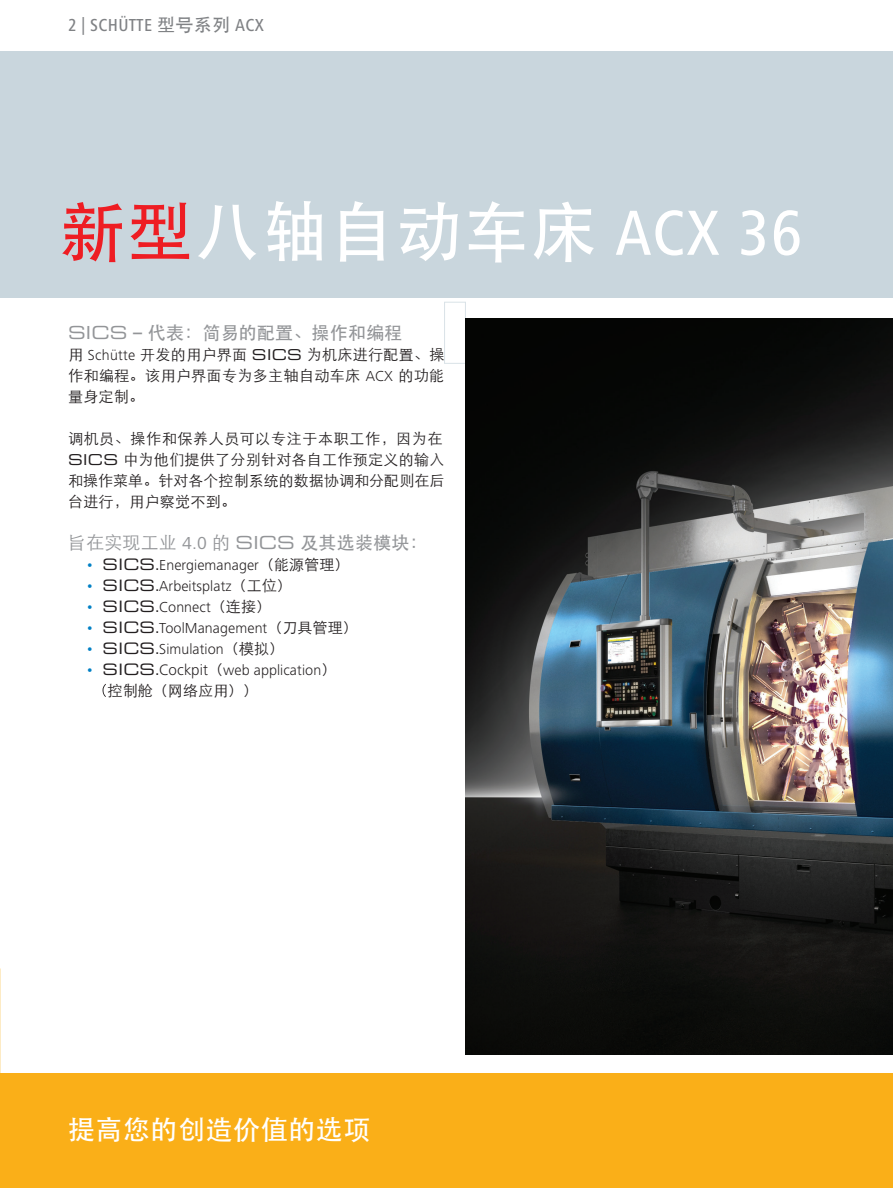
<style>
.page{position:relative;width:893px;height:1188px;background:#fff}
.page>*{position:absolute;margin:0;border:0;box-sizing:border-box;transform-origin:0 0}
.SC_head_44pt{font:500 66px "ST Heiti SC";letter-spacing:.02em;color:#fff}
.t1{font:500 27px "ST Heiti SC";letter-spacing:.02em;color:#fff}
.SC_anleser_12pt_bloc{font:300 18px "ST Heiti SC";letter-spacing:.01em;color:#939598}
.SC_anleser_12pt_bloc-2{font:500 18px "ST Heiti SC";letter-spacing:.01em;color:#939598}
.SC_Kopf_Pagina_li{font:500 condensed 18px "Frutiger Next LT";letter-spacing:.02em;color:#808285}
.t2{font:300 15px/21px "Frutiger Next LT";letter-spacing:.005em;color:#231f20}
.SC_fließtext_10pt_bl{font:300 15px/21px "ST Heiti SC";letter-spacing:.02em;color:#231f20;text-align:justify}
.s1{font-family:"ST Heiti SC";font-stretch:normal}
.s2{color:#ee1d23}
.s3{font-family:"Frutiger Next LT";font-stretch:condensed}
.s4{font-family:"Eurostile Extended Two";font-weight:400}
.s5{font-family:"Frutiger Next LT";font-weight:700}
.s6{font-family:"Frutiger Next LT"}
.s7{font-family:"Frutiger Next LT";font-weight:400}
.s8{font-weight:500}
.s9{font-weight:500;font-stretch:condensed;font-size:15.75px;color:#0080c5}
.s10{font-family:"Eurostile Extended Two";font-weight:400;font-size:15.75px}
.s11{font-weight:500;font-stretch:condensed;font-size:15.75px}
.s12{font-family:"ST Heiti SC"}
.s13{font-size:15.75px}
</style>
<div class="page">
<div style="left:0;top:1074px;width:893px;height:114px;background:#faaf18"></div>
<div style="left:0;top:51px;width:893px;height:247px;background:#c9d6dd"></div>
<div style="left:444px;top:302px;width:22px;height:62px;border:1px solid #c9d6dd"></div>
<img style="left:466px;top:319px;width:427px;height:735px">
<svg style="left:103px;top:684px;width:3px;height:13px"></svg>
<p class="SC_Kopf_Pagina_li" style="left:68px;top:15px;width:197px">2 | SCHÜTTE <span class="s1">型号系列</span> ACX</p>
<p class="SC_head_44pt" style="left:60px;top:195px;width:744px"><span class="s2">新型</span>八轴自动车床 <span class="s3">ACX 36</span></p>
<p class="SC_anleser_12pt_bloc-2" style="left:68px;top:322px;width:336px"><span class="s4">SICS</span> <span class="s5">–</span> 代表：简易的配置、操作和编程</p>
<p class="SC_fließtext_10pt_bl" style="left:68px;top:342px;width:378px">用 <span class="s6">Schütte</span> 开发的用户界面 <span class="s4">SICS</span> 为机床进行配置、操作和编程。该用户界面专为多主轴自动车床 <span class="s6">ACX</span> 的功能量身定制。</p>
<p class="SC_fließtext_10pt_bl" style="left:68px;top:426px;width:378px;text-align:left">调机员、操作和保养人员可以专注于本职工作，因为在<br><span class="s4">SICS</span> 中为他们提供了分别针对各自工作预定义的输入和操作菜单。针对各个控制系统的数据协调和分配则在后台进行，用户察觉不到。</p>
<p class="SC_anleser_12pt_bloc" style="left:68px;top:527px;width:361px">旨在实现工业 <span class="s7">4.0</span> 的 <span class="s4">SICS</span> <span class="s8">及其选装模块：</span></p>
<p class="t2" style="left:86px;top:554px;width:265px"><span class="s9">•</span> <span class="s10">SICS</span><span class="s11">.</span>Energiemanager<span class="s12">（能源管理）</span></p>
<p class="t2" style="left:86px;top:575px;width:207px"><span class="s9">•</span> <span class="s10">SICS</span><span class="s11">.</span>Arbeitsplatz<span class="s12">（工位）</span></p>
<p class="t2" style="left:86px;top:596px;width:187px"><span class="s9">•</span> <span class="s10">SICS</span><span class="s11">.</span>Connect<span class="s12">（连接）</span></p>
<p class="t2" style="left:86px;top:617px;width:273px"><span class="s9">•</span> <span class="s10">SICS</span><span class="s11">.</span>ToolManagement<span class="s12">（刀具管理）</span></p>
<p class="t2" style="left:86px;top:638px;width:200px"><span class="s9">•</span> <span class="s10">SICS</span><span class="s11">.</span>Simulation<span class="s12">（模拟）</span></p>
<p class="t2" style="left:108px;top:659px;width:230px;text-indent:-22px"><span class="s9">•</span> <span class="s10">SICS</span><span class="s11">.</span><span class="s13">Cockpit</span><span class="s12">（</span>web application<span class="s12">）控制舱（网络应用））</span></p>
<p class="t1" style="left:68px;top:1115px;width:304px">提高您的创造价值的选项</p>
</div>
